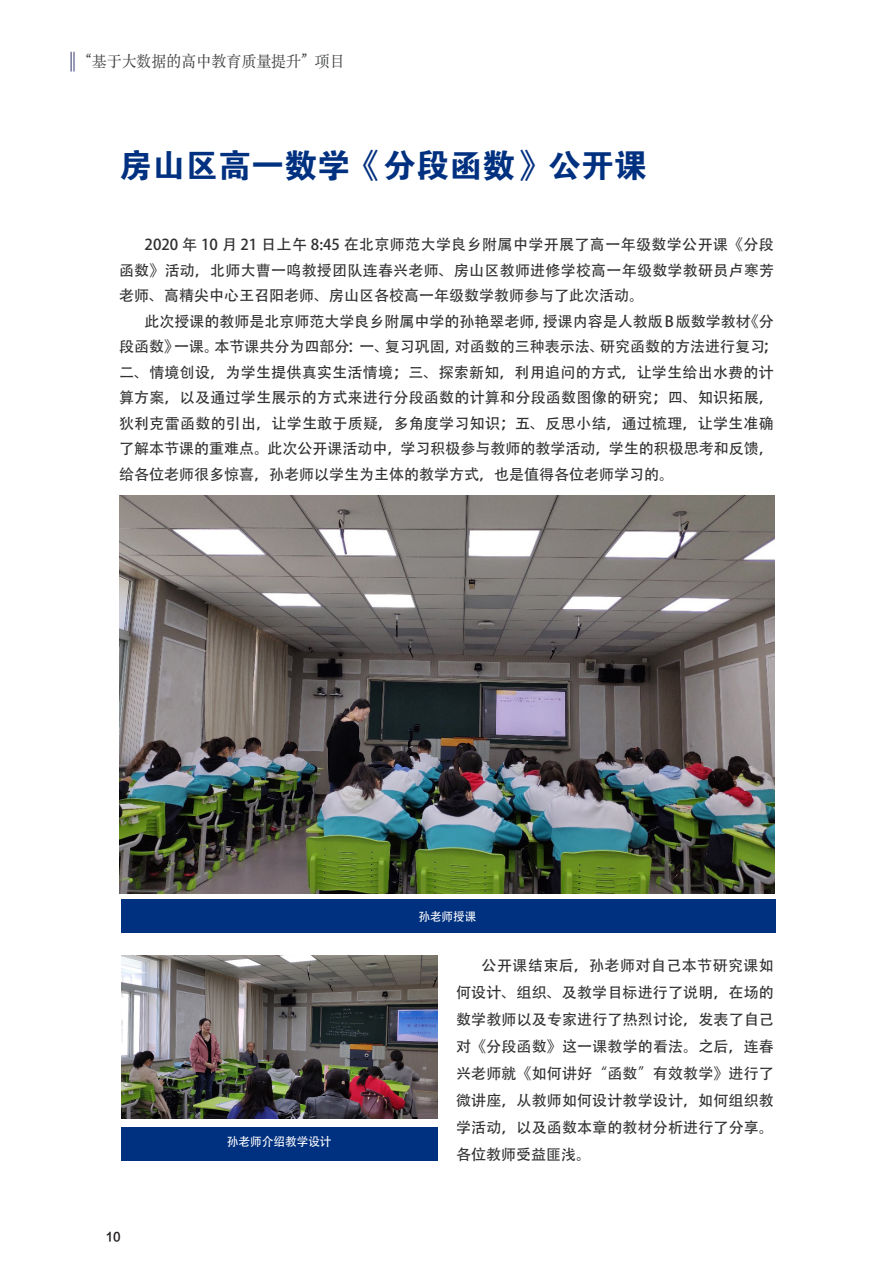
<style>
.page{position:relative;width:893px;height:1263px;background:#fff}
.page>*{position:absolute;margin:0;border:0;box-sizing:border-box;transform-origin:0 0}
._00-大标题{font:33px "FZDHTJW GB1 0";color:#003080}
.t1{font:15.75px "ST Songti SC Regular";color:#444546;scale:.95 1}
.t2{font:15px/25.5px "Adobe Heiti Std";color:#312f30;text-align:justify}
._04-内文{font:12px "Adobe Heiti Std";color:#fff}
.t3{font:12px "FZLTZHK GBK1 0";color:#231f20;scale:.95 1}
</style>
<div class="page">
<svg style="left:71px;top:52px;width:4px;height:20px"></svg>
<div style="left:121px;top:1126px;width:317px;height:34px;background:#003080"></div>
<img style="left:121px;top:956px;width:317px;height:162px">
<div style="left:121px;top:899px;width:654px;height:34px;background:#003080"></div>
<img style="left:119px;top:495px;width:655px;height:398px">
<p class="t1" style="left:86px;top:52px;width:274px">“基于大数据的高中教育质量提升” 项目</p>
<p class="_00-大标题" style="left:119px;top:148px;width:529px">房山区高一数学《分段函数》公开课</p>
<p class="t2" style="left:119px;top:232px;width:657px;text-indent:26px">2020 年 10 月 21 日上午 8:45 在北京师范大学良乡附属中学开展了高一年级数学公开课《分段函数》活动，北师大曹一鸣教授团队连春兴老师、房山区教师进修学校高一年级数学教研员卢寒芳老师、高精尖中心王召阳老师、房山区各校高一年级数学教师参与了此次活动。</p>
<p class="t2" style="left:119px;top:309px;width:660px;text-align:left;text-indent:26px">此次授课的教师是北京师范大学良乡附属中学的孙艳翠老师，授课内容是人教版 B 版数学教材《分段函数》一课。本节课共分为四部分：一、复习巩固，对函数的三种表示法、研究函数的方法进行复习；二、情境创设，为学生提供真实生活情境；三、探索新知，利用追问的方式，让学生给出水费的计算方案，以及通过学生展示的方式来进行分段函数的计算和分段函数图像的研究；四、知识拓展，狄利克雷函数的引出，让学生敢于质疑，多角度学习知识；五、反思小结，通过梳理，让学生准确了解本节课的重难点。此次公开课活动中，学习积极参与教师的教学活动，学生的积极思考和反馈，给各位老师很多惊喜，孙老师以学生为主体的教学方式，也是值得各位老师学习的。</p>
<p class="t3" style="left:106px;top:1230px;width:17px">10</p>
<p class="_04-内文" style="left:227px;top:1134px;width:106px">孙老师介绍教学设计</p>
<p class="_04-内文" style="left:418px;top:909px;width:60px">孙老师授课</p>
<p class="t2" style="left:456px;top:952px;width:319px;line-height:27px;text-indent:26px">公开课结束后，孙老师对自己本节研究课如何设计、组织、及教学目标进行了说明，在场的数学教师以及专家进行了热烈讨论，发表了自己对《分段函数》这一课教学的看法。之后，连春兴老师就《如何讲好“函数”有效教学》进行了微讲座，从教师如何设计教学设计，如何组织教学活动，以及函数本章的教材分析进行了分享。各位教师受益匪浅。</p>
</div>
